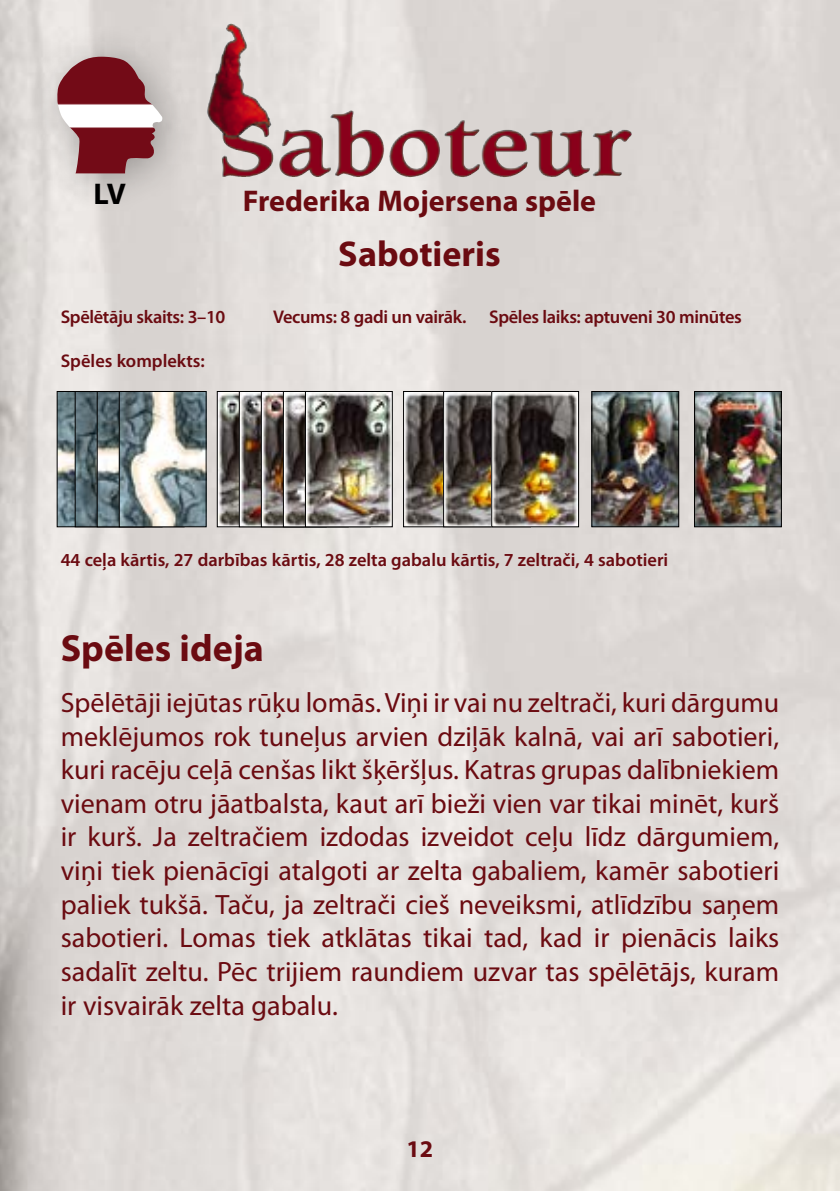
<style>
.page{position:relative;width:840px;height:1191px;background:#fff}
.page>*{position:absolute;margin:0;border:0;box-sizing:border-box;transform-origin:0 0}
.t1{font:700 38px "Myriad Pro";color:#6b0b11}
.t2{font:700 36px "Myriad Pro";color:#6b0b11}
.t3{font:700 30px "Myriad Pro";color:#6b0b11}
.t4{font:700 30px "Myriad Pro";color:#000}
.t5{font:28px/33.6px "Myriad Pro";color:#6b0b11;text-align:justify}
.t6{font:700 24px "Myriad Pro";color:#6b0b11}
.t7{font:600 18.4px "Myriad Pro";color:#6b0b11}
.t8{font:600 18.4px "Myriad Pro";letter-spacing:-.02em;color:#6b0b11}
</style>
<div class="page">
<img style="left:0;top:0;width:839px;height:1191px">
<img style="left:207px;top:25px;width:35px;height:126px">
<img style="left:59px;top:393px;width:16px;height:132px">
<div style="left:57px;top:391px;width:87px;height:136px;border:1px solid #000"></div>
<img style="left:77px;top:393px;width:20px;height:132px">
<div style="left:75px;top:391px;width:87px;height:136px;border:1px solid #000"></div>
<img style="left:99px;top:393px;width:20px;height:132px">
<div style="left:97px;top:391px;width:87px;height:136px;border:1px solid #000"></div>
<img style="left:121px;top:393px;width:83px;height:132px">
<div style="left:119px;top:391px;width:87px;height:136px;border:1px solid #000"></div>
<img style="left:219px;top:393px;width:171px;height:132px">
<div style="left:217px;top:391px;width:87px;height:136px;border:1px solid #000"></div>
<img style="left:241px;top:393px;width:20px;height:132px">
<div style="left:239px;top:391px;width:87px;height:136px;border:1px solid #000"></div>
<img style="left:263px;top:393px;width:20px;height:132px">
<div style="left:261px;top:391px;width:87px;height:136px;border:1px solid #000"></div>
<img style="left:285px;top:393px;width:83px;height:132px">
<div style="left:283px;top:391px;width:87px;height:136px;border:1px solid #000"></div>
<div style="left:305px;top:391px;width:87px;height:136px;border:1px solid #000"></div>
<img style="left:593px;top:393px;width:83px;height:132px">
<div style="left:591px;top:391px;width:87px;height:136px;border:1px solid #000"></div>
<img style="left:695px;top:393px;width:84px;height:132px">
<div style="left:693px;top:391px;width:88px;height:136px;border:1px solid #000"></div>
<img style="left:405px;top:393px;width:171px;height:132px">
<div style="left:403px;top:391px;width:87px;height:136px;border:1px solid #000"></div>
<img style="left:445px;top:393px;width:83px;height:132px">
<div style="left:443px;top:391px;width:87px;height:136px;border:1px solid #000"></div>
<div style="left:491px;top:391px;width:87px;height:136px;border:1px solid #000"></div>
<div style="left:25px;top:24px;width:176px;height:190px;background:#000;opacity:.3"></div>
<img style="left:57px;top:57px;width:106px;height:116px">
<p class="t4" style="left:93px;top:177px;width:34px">LV</p>
<p class="t3" style="left:243px;top:184px;width:354px">Frederika Mojersena spēle</p>
<p class="t2" style="left:338px;top:233px;width:164px">Sabotieris</p>
<p class="t8" style="left:61px;top:306px;width:166px">Spēlētāju skaits: 3–10</p>
<p class="t8" style="left:273px;top:306px;width:470px">Vecums: 8 gadi un vairāk. Spēles laiks: aptuveni 30 minūtes</p>
<p class="t7" style="left:61px;top:350px;width:145px">Spēles komplekts:</p>
<p class="t7" style="left:61px;top:549px;width:608px">44 ceļa kārtis, 27 darbības kārtis, 28 zelta gabalu kārtis, 7 zeltrači, 4 sabotieri</p>
<h1 class="t1" style="left:61px;top:627px;width:204px">Spēles ideja</h1>
<p class="t5" style="left:61px;top:686px;width:719px">Spēlētāji iejūtas rūķu lomās. Viņi ir vai nu zeltrači, kuri dārgumu meklējumos rok tuneļus arvien dziļāk kalnā, vai arī sabotieri, kuri racēju ceļā cenšas likt šķēršļus. Katras grupas dalībniekiem vienam otru jāatbalsta, kaut arī bieži vien var tikai minēt, kurš ir kurš. Ja zeltračiem izdodas izveidot ceļu līdz dārgumiem, viņi tiek pienācīgi atalgoti ar zelta gabaliem, kamēr sabotieri paliek tukšā. Taču, ja zeltrači cieš neveiksmi, atlīdzību saņem sabotieri. Lomas tiek atklātas tikai tad, kad ir pienācis laiks sadalīt zeltu. Pēc trijiem raundiem uzvar tas spēlētājs, kuram ir visvairāk zelta gabalu.</p>
<p class="t6" style="left:406px;top:1135px;width:28px">12</p>
</div>
